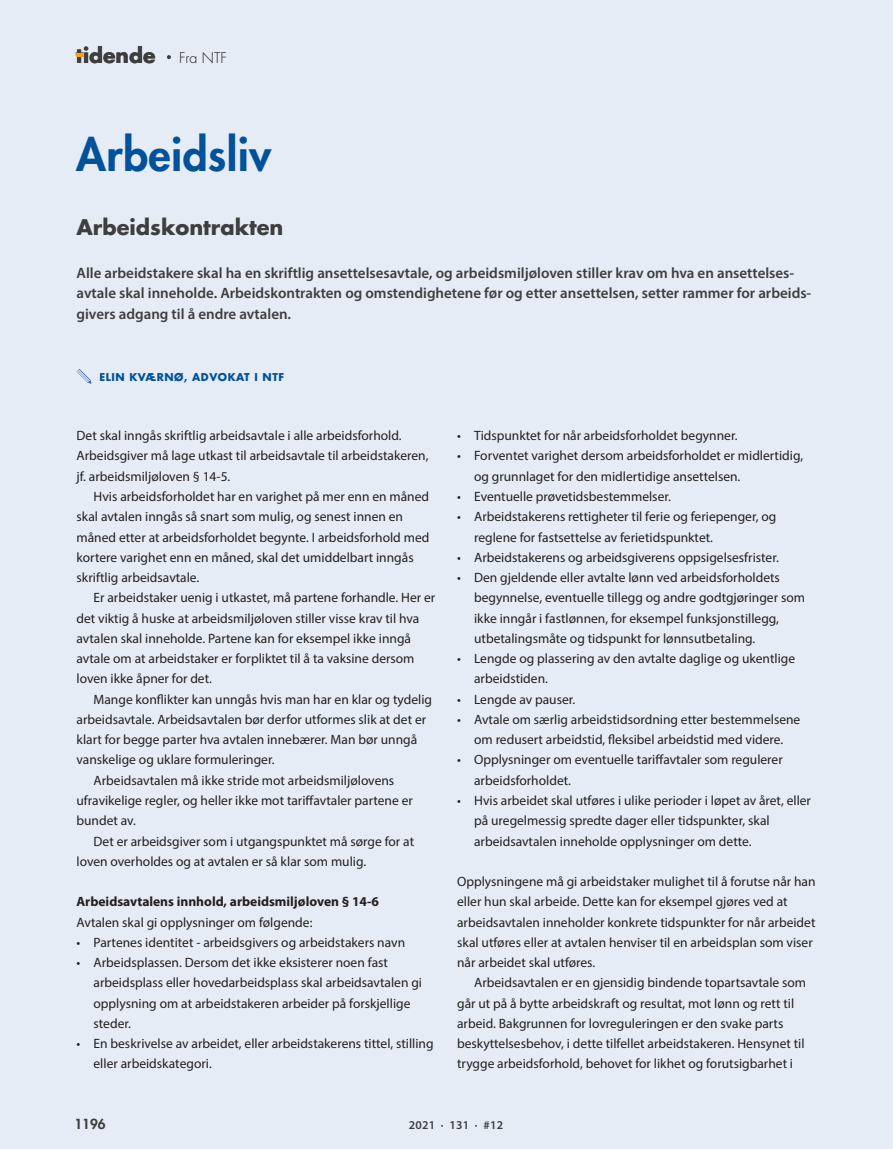
<style>
.page{position:relative;width:893px;height:1149px;background:#fff}
.page>*{position:absolute;margin:0;border:0;box-sizing:border-box;transform-origin:0 0}
.t1{font:800 44.25px "Futura";letter-spacing:.01em;color:#01529b}
.t2{font:700 21px "Futura Std";color:#3e3e3f}
.t3{font:700 20.4px "Futura Std";color:#3e3e3f}
.t4{font:600 15px/20.2px "Myriad Pro";color:#3e3e3f}
.t5{font:300 14.4px "Futura Std";color:#231f20}
.t6{font:13.5px/20.2px "Myriad Pro";color:#231f20}
.t7{font:700 13.5px "Myriad Pro";color:#231f20}
.t8{font:800 13.5px "Futura Std";color:#3e3e3f}
.t9{font:600 12px "Myriad Pro";letter-spacing:.02em;color:#3e3e3f}
.t10{font:700 10.5px "Futura Std";letter-spacing:.05em;color:#01529b}
</style>
<div class="page">
<div style="left:0;top:0;width:893px;height:1148px;background:#e5ecf5"></div>
<svg style="left:167px;top:55px;width:4px;height:4px"></svg>
<svg style="left:76px;top:53px;width:7px;height:3px"></svg>
<svg style="left:73px;top:364px;width:22px;height:22px"></svg>
<h3 class="t3" style="left:76px;top:42px;width:81px">tidende</h3>
<p class="t5" style="left:179px;top:49px;width:49px">Fra NTF</p>
<h1 class="t1" style="left:76px;top:125px;width:197px">Arbeidsliv</h1>
<h2 class="t2" style="left:77px;top:213px;width:208px">Arbeidskontrakten</h2>
<p class="t4" style="left:77px;top:262px;width:735px">Alle arbeidstakere skal ha en skriftlig ansettelsesavtale, og arbeidsmiljøloven stiller krav om hva en ansettelses&shy;avtale skal inneholde. Arbeidskontrakten og omstendighetene før og etter ansettelsen, setter rammer for arbeids&shy;givers adgang til å endre avtalen.</p>
<p class="t10" style="left:99px;top:369px;width:186px">ELIN KVÆRNØ, ADVOKAT I NTF</p>
<p class="t6" style="left:77px;top:425px;width:353px">Det skal inngås skriftlig arbeidsavtale i alle arbeidsforhold.<br>Arbeidsgiver må lage utkast til arbeidsavtale til arbeidstakeren, jf. arbeidsmiljøloven § 14-5.</p>
<p class="t6" style="left:77px;top:486px;width:354px;text-indent:17px">Hvis arbeidsforholdet har en varighet på mer enn en måned skal avtalen inngås så snart som mulig, og senest innen en måned etter at arbeidsforholdet begynte. I arbeidsforhold med kortere varighet enn en måned, skal det umiddelbart inngås skriftlig arbeidsavtale.</p>
<p class="t6" style="left:77px;top:587px;width:360px;text-indent:17px">Er arbeidstaker uenig i utkastet, må partene forhandle. Her er det viktig å huske at arbeidsmiljøloven stiller visse krav til hva avtalen skal inneholde. Partene kan for eksempel ikke inngå avtale om at arbeidstaker er forpliktet til å ta vaksine dersom loven ikke åpner for det.</p>
<p class="t6" style="left:94px;top:688px;width:340px">Mange konflikter kan unngås hvis man har en klar og tydelig</p>
<p class="t6" style="left:77px;top:708px;width:351px">arbeidsavtale. Arbeidsavtalen bør derfor utformes slik at det er</p>
<p class="t6" style="left:77px;top:729px;width:342px">klart for begge parter hva avtalen innebærer. Man bør unngå</p>
<p class="t6" style="left:77px;top:749px;width:200px">vanskelige og uklare formuleringer.</p>
<p class="t6" style="left:94px;top:769px;width:302px">Arbeidsavtalen må ikke stride mot arbeidsmiljølovens</p>
<p class="t6" style="left:77px;top:789px;width:338px">ufravikelige regler, og heller ikke mot tariffavtaler partene er</p>
<p class="t6" style="left:77px;top:810px;width:61px">bundet av.</p>
<p class="t6" style="left:94px;top:830px;width:322px">Det er arbeidsgiver som i utgangspunktet må sørge for at</p>
<p class="t6" style="left:77px;top:850px;width:291px">loven overholdes og at avtalen er så klar som mulig.</p>
<p class="t7" style="left:77px;top:892px;width:304px">Arbeidsavtalens innhold, arbeidsmiljøloven § 14-6</p>
<p class="t6" style="left:77px;top:911px;width:237px">Avtalen skal gi opplysninger om følgende:</p>
<p class="t6" style="left:77px;top:931px;width:330px">• Partenes identitet - arbeidsgivers og arbeidstakers navn</p>
<p class="t6" style="left:94px;top:951px;width:330px;text-indent:-17px">• Arbeidsplassen. Dersom det ikke eksisterer noen fast arbeidsplass eller hovedarbeidsplass skal arbeidsavtalen gi opplysning om at arbeidstakeren arbeider på forskjellige steder.</p>
<p class="t6" style="left:94px;top:1032px;width:342px;text-indent:-17px">• En beskrivelse av arbeidet, eller arbeidstakerens tittel, stilling eller arbeidskategori.</p>
<p class="t6" style="left:457px;top:425px;width:282px">• Tidspunktet for når arbeidsforholdet begynner.</p>
<p class="t6" style="left:474px;top:445px;width:331px;text-indent:-17px">• Forventet varighet dersom arbeidsforholdet er midlertidig, og grunnlaget for den midlertidige ansettelsen.</p>
<p class="t6" style="left:457px;top:486px;width:215px">• Eventuelle prøvetidsbestemmelser.</p>
<p class="t6" style="left:474px;top:506px;width:304px;text-indent:-17px">• Arbeidstakerens rettigheter til ferie og feriepenger, og reglene for fastsettelse av ferietidspunktet.</p>
<p class="t6" style="left:457px;top:546px;width:323px">• Arbeidstakerens og arbeidsgiverens oppsigelsesfrister.</p>
<p class="t6" style="left:474px;top:567px;width:332px;text-indent:-17px">• Den gjeldende eller avtalte lønn ved arbeidsforholdets begynnelse, eventuelle tillegg og andre godtgjøringer som ikke inngår i fastlønnen, for eksempel funksjonstillegg, utbetalingsmåte og tidspunkt for lønnsutbetaling.</p>
<p class="t6" style="left:474px;top:648px;width:323px;text-indent:-17px">• Lengde og plassering av den avtalte daglige og ukentlige arbeidstiden.</p>
<p class="t6" style="left:457px;top:688px;width:120px">• Lengde av pauser.</p>
<p class="t6" style="left:457px;top:708px;width:345px;text-align:center">• Avtale om særlig arbeidstidsordning etter bestemmelsene om redusert arbeidstid, fleksibel arbeidstid med videre.</p>
<p class="t6" style="left:474px;top:749px;width:310px;text-indent:-17px">• Opplysninger om eventuelle tariffavtaler som regulerer arbeidsforholdet.</p>
<p class="t6" style="left:474px;top:789px;width:338px;text-indent:-17px">• Hvis arbeidet skal utføres i ulike perioder i løpet av året, eller på uregelmessig spredte dager eller tidspunkter, skal arbeidsavtalen inneholde opplysninger om dette.</p>
<p class="t6" style="left:457px;top:870px;width:360px">Opplysningene må gi arbeidstaker mulighet til å forutse når han eller hun skal arbeide. Dette kan for eksempel gjøres ved at arbeidsavtalen inneholder konkrete tidspunkter for når arbeidet skal utføres eller at avtalen henviser til en arbeidsplan som viser når arbeidet skal utføres.</p>
<p class="t6" style="left:457px;top:972px;width:351px;text-indent:17px">Arbeidsavtalen er en gjensidig bindende topartsavtale som går ut på å bytte arbeidskraft og resultat, mot lønn og rett til arbeid. Bakgrunnen for lovreguleringen er den svake parts beskyttelsesbehov, i dette tilfellet arbeidstakeren. Hensynet til trygge arbeidsforhold, behovet for likhet og forutsigbarhet i</p>
<p class="t8" style="left:74px;top:1115px;width:33px">1196</p>
<p class="t9" style="left:409px;top:1117px;width:96px">2021 · 131 · #12</p>
</div>
